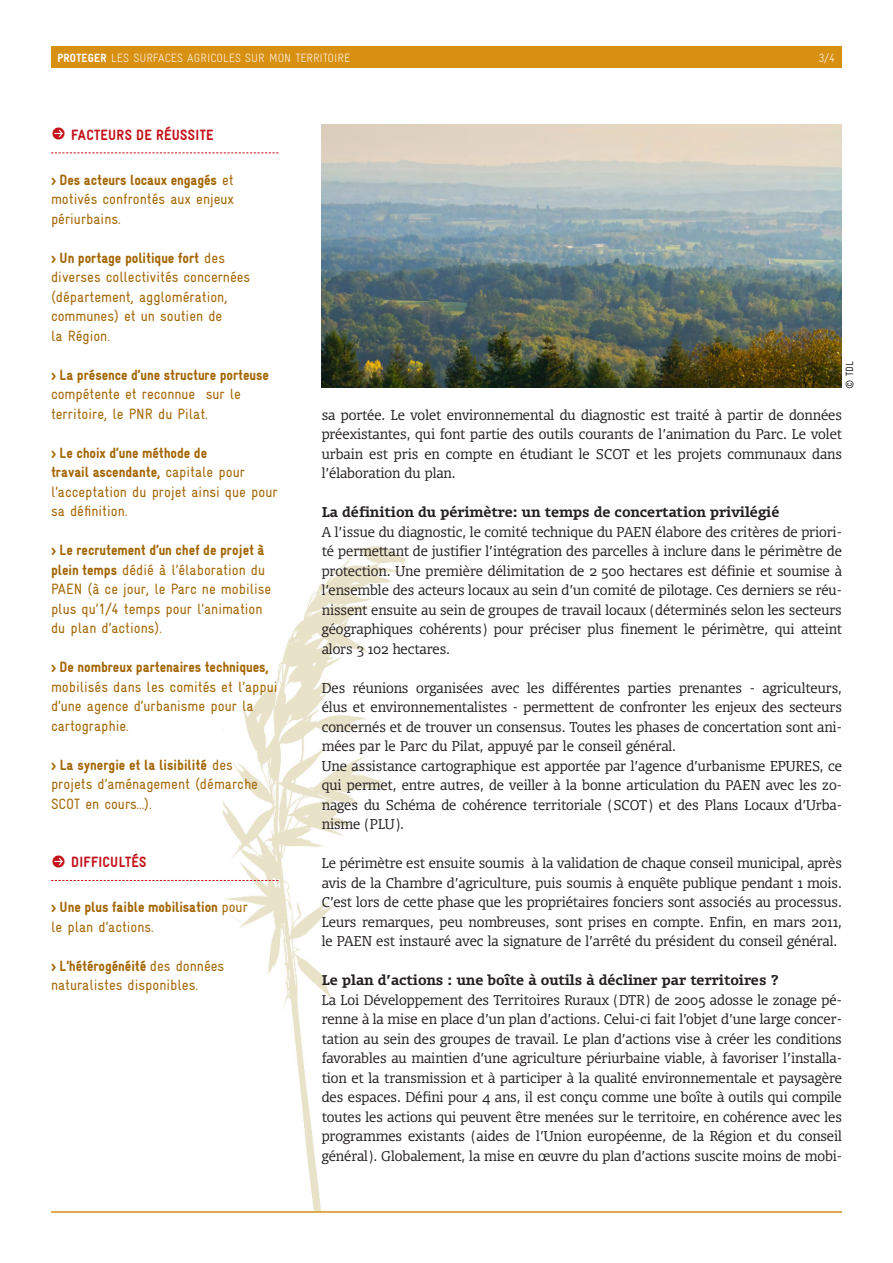
<style>
.page{position:relative;width:893px;height:1263px;background:#fff}
.page>*{position:absolute;margin:0;border:0;box-sizing:border-box;transform-origin:0 0}
.t1{font:condensed 15px/19.5px "Gravur";color:#a36706}
.t2{font:900 condensed 15px/19.5px "Gravur";letter-spacing:-.005em;color:#a36706}
.t3{font:900 condensed 15px "Gravur";letter-spacing:.02em;color:#c4121a}
.t4{font:300 13.5px/19.5px "Olsen";color:#231f20;text-align:justify}
.t5{font:700 13.5px "Olsen";color:#231f20}
.t6{font:300 condensed 12px "Gravur";color:#fff}
.t7{font:condensed 10.5px "Gravur";color:#231f20}
.s1{font-weight:900}
.s2{font-family:"Button Bonus Circle Negative";font-weight:400;font-stretch:normal}
.s3{font-weight:400}
</style>
<div class="page">
<img style="left:223px;top:546px;width:183px;height:665px">
<div style="left:51px;top:47px;width:791px;height:21px;background:#d89013"></div>
<hr style="left:51px;top:1211px;width:791px;height:2px;background:#d89013">
<svg style="left:51px;top:152px;width:228px;height:1px"></svg>
<svg style="left:51px;top:880px;width:228px;height:1px"></svg>
<img style="left:322px;top:125px;width:520px;height:263px">
<p class="t6" style="left:57px;top:51px;width:294px"><span class="s1">PROTEGER</span> LES SURFACES AGRICOLES SUR MON TERRITOIRE</p>
<p class="t6" style="left:818px;top:51px;width:18px">3/4</p>
<p class="t3" style="left:51px;top:126px;width:164px"><span class="s2">P</span> FACTEURS DE RÉUSSITE</p>
<p class="t1" style="left:51px;top:170px;width:185px;text-align:justify"><span class="s1">&gt; Des acteurs locaux engagés</span> et motivés confrontés aux enjeux périurbains.</p>
<p class="t1" style="left:51px;top:248px;width:201px"><span class="s1">&gt; Un portage politique fort</span> des diverses collectivités concernées (département, agglomération, communes) et un soutien de<br>la Région.</p>
<p class="t2" style="left:51px;top:365px;width:220px">&gt; La présence d’une structure porteuse</p>
<p class="t1" style="left:51px;top:384px;width:191px">compétente et reconnue sur le territoire, le PNR du Pilat.</p>
<p class="t1" style="left:51px;top:443px;width:228px"><span class="s1">&gt; Le choix d’une méthode de<br>travail ascendante,</span> capitale pour l’acceptation du projet ainsi que pour sa définition.</p>
<p class="t1" style="left:51px;top:540px;width:222px"><span class="s1">&gt; Le recrutement d’un chef de projet à plein temps</span> dédié à l’élaboration du<br>PAEN (à ce jour, le Parc ne mobilise plus qu’1/4 temps pour l’animation du plan d’actions).</p>
<p class="t2" style="left:51px;top:657px;width:219px">&gt; De nombreux partenaires techniques,</p>
<p class="t1" style="left:51px;top:677px;width:228px">mobilisés dans les comités et l’appui d’une agence d’urbanisme pour la cartographie.</p>
<p class="t1" style="left:51px;top:755px;width:208px"><span class="s1">&gt; La synergie et la lisibilité</span> des projets d’aménagement (démarche<br>SCOT en cours…).</p>
<p class="t3" style="left:51px;top:854px;width:97px"><span class="s2">P</span> DIFFICULTÉS</p>
<p class="t2" style="left:51px;top:897px;width:198px">&gt; Une plus faible mobilisation <span class="s3">pour le plan d’actions.</span></p>
<p class="t1" style="left:51px;top:956px;width:175px"><span class="s1">&gt; L’hétérogénéité</span> des données naturalistes disponibles.</p>
<p class="t7" style="left:844px;top:389px;width:29px;rotate:-90deg">© TDL</p>
<p class="t4" style="left:322px;top:405px;width:522px">sa portée. Le volet environnemental du diagnostic est traité à partir de données préexistantes, qui font partie des outils courants de l’animation du Parc. Le volet urbain est pris en compte en étudiant le SCOT et les projets communaux dans l’élaboration du plan.</p>
<p class="t5" style="left:322px;top:503px;width:459px">La définition du périmètre: un temps de concertation privilégié</p>
<p class="t4" style="left:322px;top:522px;width:522px">A l’issue du diagnostic, le comité technique du PAEN élabore des critères de priori&shy;té permettant de justifier l’intégration des parcelles à inclure dans le périmètre de protection. Une première délimitation de 2 500 hectares est définie et soumise à l’ensemble des acteurs locaux au sein d’un comité de pilotage. Ces derniers se réu&shy;nissent ensuite au sein de groupes de travail locaux (déterminés selon les secteurs géographiques cohérents) pour préciser plus finement le périmètre, qui atteint alors 3 102 hectares.</p>
<p class="t4" style="left:322px;top:678px;width:522px;text-align:left">Des réunions organisées avec les différentes parties prenantes - agriculteurs, élus et environnementalistes - permettent de confronter les enjeux des secteurs concernés et de trouver un consensus. Toutes les phases de concertation sont ani&shy;mées par le Parc du Pilat, appuyé par le conseil général.<br>Une assistance cartographique est apportée par l’agence d’urbanisme EPURES, ce qui permet, entre autres, de veiller à la bonne articulation du PAEN avec les zo&shy;nages du Schéma de cohérence territoriale (SCOT) et des Plans Locaux d’Urba&shy;nisme (PLU).</p>
<p class="t4" style="left:322px;top:853px;width:522px">Le périmètre est ensuite soumis à la validation de chaque conseil municipal, après avis de la Chambre d’agriculture, puis soumis à enquête publique pendant 1 mois.<br>C’est lors de cette phase que les propriétaires fonciers sont associés au processus.<br>Leurs remarques, peu nombreuses, sont prises en compte. Enfin, en mars 2011, le PAEN est instauré avec la signature de l’arrêté du président du conseil général.</p>
<p class="t5" style="left:322px;top:971px;width:459px">Le plan d’actions : une boîte à outils à décliner par territoires ?</p>
<p class="t4" style="left:322px;top:990px;width:522px">La Loi Développement des Territoires Ruraux (DTR) de 2005 adosse le zonage pé&shy;renne à la mise en place d’un plan d’actions. Celui-ci fait l’objet d’une large concer&shy;tation au sein des groupes de travail. Le plan d’actions vise à créer les conditions favorables au maintien d’une agriculture périurbaine viable, à favoriser l’installa&shy;tion et la transmission et à participer à la qualité environnementale et paysagère des espaces. Défini pour 4 ans, il est conçu comme une boîte à outils qui compile toutes les actions qui peuvent être menées sur le territoire, en cohérence avec les programmes existants (aides de l’Union européenne, de la Région et du conseil général). Globalement, la mise en œuvre du plan d’actions suscite moins de mobi-</p>
</div>
